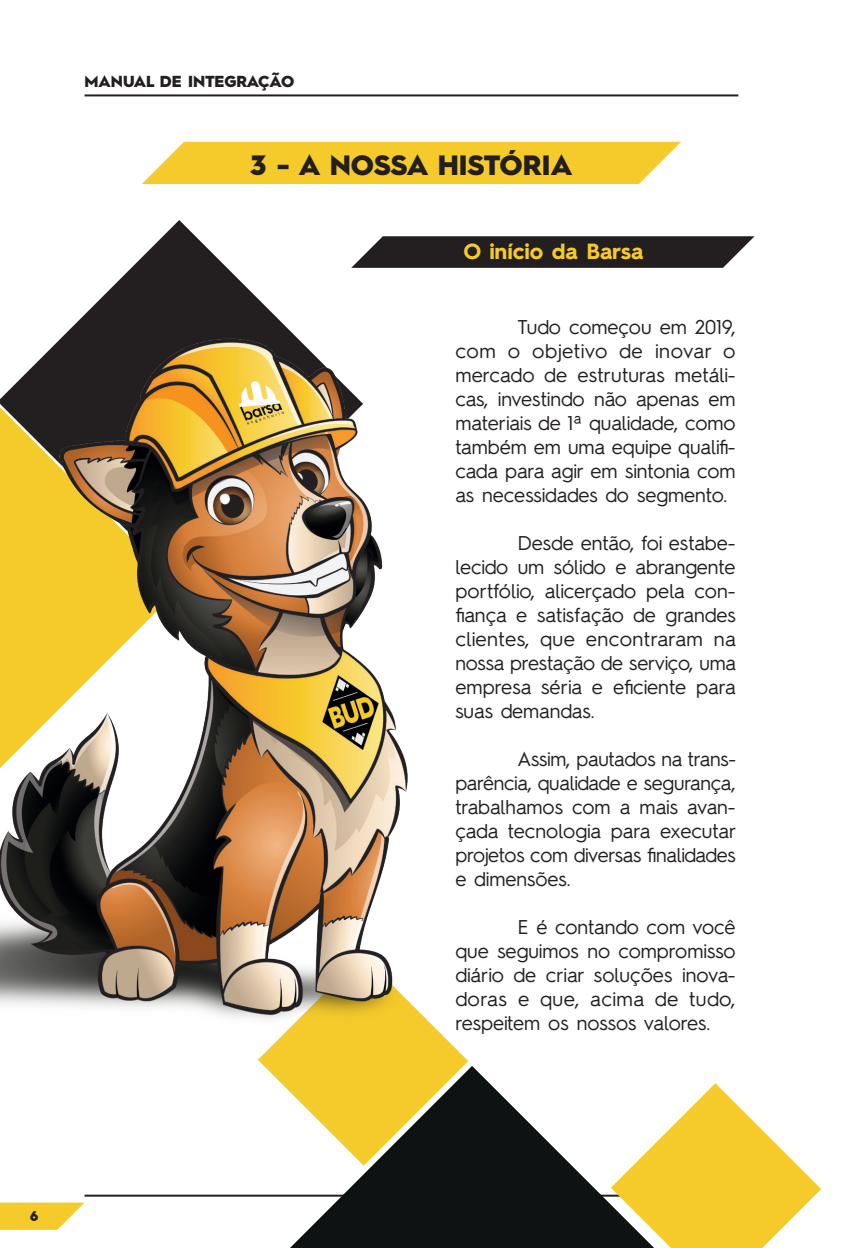
<style>
.page{position:relative;width:851px;height:1248px;background:#fff}
.page>*{position:absolute;margin:0;border:0;box-sizing:border-box;transform-origin:0 0}
.t1{font:900 28px "Hurme Geometric Sans 2";color:#231f20}
.t2{font:700 22px "Hurme Geometric Sans 2";letter-spacing:-.01em;color:#f5ca2b}
.t3{font:20px/24px "Hurme Geometric Sans 2";letter-spacing:-.01em;color:#231f20;text-align:justify}
.t4{font:900 16px "Hurme Geometric Sans 2";color:#231f20}
.t5{font:900 14px "Hurme Geometric Sans 2";color:#231f20}
</style>
<div class="page">
<svg style="left:142px;top:142px;width:539px;height:42px;background:#f5ce3b"></svg>
<svg style="left:667px;top:236px;width:87px;height:32px"></svg>
<svg style="left:0;top:1202px;width:84px;height:27px;background:#f6d24f"></svg>
<hr style="left:84px;top:1194px;width:654px;height:2px;background:#231f20">
<hr style="left:84px;top:94px;width:654px;height:2px;background:#231f20">
<svg style="left:290px;top:1105px;width:320px;height:142px;fill:#0e1212"></svg>
<svg style="left:290px;top:1105px;width:178px;height:60px"></svg>
<svg style="left:610px;top:1083px;width:211px;height:164px"></svg>
<img style="left:0;top:236px;width:667px;height:869px">
<p class="t4" style="left:84px;top:71px;width:211px">MANUAL DE INTEGRAÇÃO</p>
<h1 class="t1" style="left:250px;top:146px;width:323px">3 - A NOSSA HISTÓRIA</h1>
<p class="t2" style="left:463px;top:236px;width:181px">O início da Barsa</p>
<p class="t3" style="left:455px;top:313px;width:282px;text-indent:62px">Tudo começou em 2019, com o objetivo de inovar o mercado de estruturas metáli&shy;cas, investindo não apenas em materiais de 1ª qualidade, como também em uma equipe qualifi&shy;cada para agir em sintonia com as necessidades do segmento.</p>
<p class="t3" style="left:455px;top:529px;width:282px;text-indent:62px">Desde então, foi estabe&shy;lecido um sólido e abrangente portfólio, alicerçado pela con&shy;fiança e satisfação de grandes clientes, que encontraram na nossa prestação de serviço, uma empresa séria e eficiente para suas demandas.</p>
<p class="t3" style="left:455px;top:745px;width:282px;text-indent:62px">Assim, pautados na trans&shy;parência, qualidade e segurança, trabalhamos com a mais avan&shy;çada tecnologia para executar projetos com diversas finalidades e dimensões.</p>
<p class="t3" style="left:455px;top:913px;width:282px;text-indent:62px">E é contando com você que seguimos no compromisso diário de criar soluções inova&shy;doras e que, acima de tudo, respeitem os nossos valores.</p>
<p class="t5" style="left:30px;top:1206px;width:10px">6</p>
</div>
